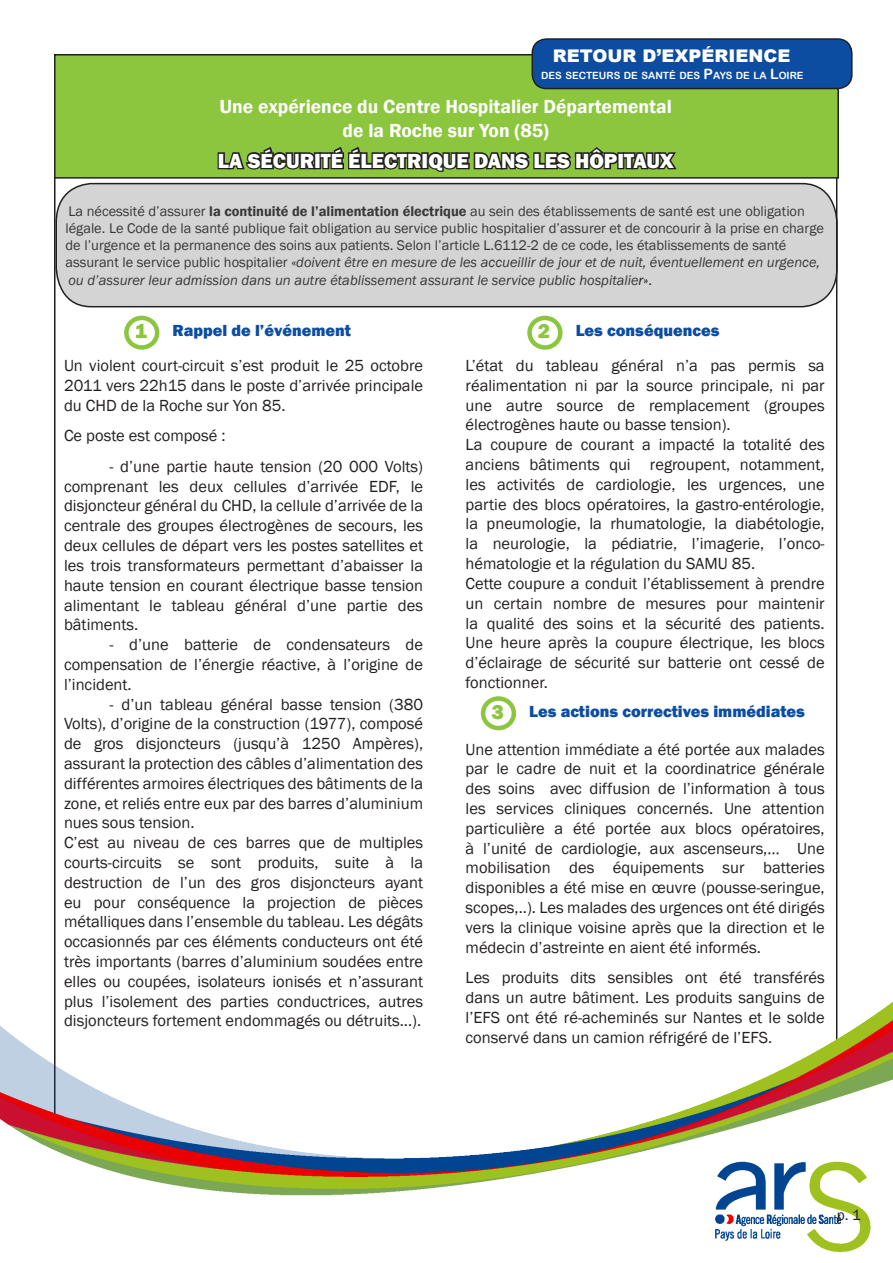
<style>
.page{position:relative;width:893px;height:1263px;background:#fff}
.page>*{position:absolute;margin:0;border:0;box-sizing:border-box;transform-origin:0 0}
.t1{font:800 21px "Franklin Gothic";color:#fff}
.t2{font:800 21px "Franklin Gothic";color:#8bc63e}
.t3{font:600 19.5px/23.4px "Franklin Gothic";color:#fff;text-align:center}
.t4{font:900 17.4px "Arial";color:#fff}
.Texte{font:16.5px/19.8px "Franklin Gothic";color:#231f20;text-align:justify}
.titre{font:800 16.5px "Franklin Gothic";color:#0d4da1}
.t5{font:15px "Franklin Gothic";color:#231f20}
.t6{font:14.4px/17.2px "Franklin Gothic";color:#383839}
.t7{font:10.05px "Arial Rounded MT Bold";color:#fff}
.s1{font-size:14.25px}
.s2{font-weight:600}
.s3{font-style:italic}
.s4{font-style:italic;color:#231f20}
.s5{color:#231f20}
</style>
<div class="page">
<div style="left:55px;top:55px;width:783px;height:123px;background:#8bc63e"></div>
<div style="left:54px;top:54px;width:785px;height:125px;border:2px solid #231f20"></div>
<svg style="left:216px;top:147px;width:463px;height:32px"></svg>
<img style="left:0;top:899px;width:893px;height:354px">
<div style="left:532px;top:39px;width:320px;height:50px;background:#0d4da1;border-radius:14px"></div>
<div style="left:531px;top:38px;width:322px;height:51px;border:2px solid #231f20;border-radius:14px"></div>
<div style="left:55px;top:182px;width:783px;height:126px;background:#d5d4d5"></div>
<div style="left:124px;top:316px;width:35px;height:34px;border:4px solid #8bc63e;border-radius:50%"></div>
<div style="left:527px;top:316px;width:36px;height:34px;border:4px solid #8bc63e;border-radius:50%"></div>
<div style="left:481px;top:696px;width:35px;height:34px;border:4px solid #8bc63e;border-radius:50%"></div>
<p class="t4" style="left:553px;top:43px;width:239px">RETOUR D’EXPÉRIENCE</p>
<p class="t7" style="left:541px;top:70px;width:264px">DES SECTEURS DE SANTÉ DES <span class="s1">P</span>AYS DE LA <span class="s1">L</span>OIRE</p>
<p class="t3" style="left:219px;top:95px;width:454px">Une expérience du Centre Hospitalier Départemental de la Roche sur Yon (85)</p>
<p class="t1" style="left:218px;top:147px;width:457px">LA SÉCURITÉ ÉLECTRIQUE DANS LES HÔPITAUX</p>
<p class="t6" style="left:66px;top:202px;width:760px">La nécessité d’assurer <span class="s2">la continuité de l’alimentation électrique</span> au sein des établissements de santé est une obligation légale. Le Code de la santé publique fait obligation au service public hospitalier d’assurer et de concourir à la prise en charge de l’urgence et la permanence des soins aux patients. Selon l’article L.6112-2 de ce code, les établissements de santé assurant le service public hospitalier «<span class="s3">doivent être en mesure de les accueillir de jour et de nuit, éventuellement en urgence, ou d’assurer leur admission dans un autre établissement assurant le service public hospitalie</span><span class="s4">r</span><span class="s5">».</span></p>
<p class="t2" style="left:135px;top:318px;width:14px">1</p>
<p class="titre" style="left:173px;top:320px;width:180px">Rappel de l’événement</p>
<p class="t2" style="left:538px;top:318px;width:14px">2</p>
<p class="titre" style="left:576px;top:320px;width:145px">Les conséquences</p>
<p class="Texte" style="left:64px;top:356px;width:361px">Un violent court-circuit s’est produit le 25 octobre 2011 vers 22h15 dans le poste d’arrivée principale du CHD de la Roche sur Yon 85.</p>
<p class="Texte" style="left:64px;top:426px;width:163px">Ce poste est composé :</p>
<p class="Texte" style="left:64px;top:457px;width:361px;text-indent:45px">- d’une partie haute tension (20 000 Volts) comprenant les deux cellules d’arrivée EDF, le disjoncteur général du CHD, la cellule d’arrivée de la centrale des groupes électrogènes de secours, les deux cellules de départ vers les postes satellites et les trois transformateurs permettant d’abaisser la haute tension en courant électrique basse tension alimentant le tableau général d’une partie des bâtiments.</p>
<p class="Texte" style="left:64px;top:635px;width:361px;text-indent:45px">- d’une batterie de condensateurs de compensation de l’énergie réactive, à l’origine de l’incident.</p>
<p class="Texte" style="left:64px;top:694px;width:361px;text-indent:45px">- d’un tableau général basse tension (380<br>Volts), d’origine de la construction (1977), composé de gros disjoncteurs (jusqu’à 1250 Ampères), assurant la protection des câbles d’alimentation des différentes armoires électriques des bâtiments de la zone, et reliés entre eux par des barres d’aluminium nues sous tension.</p>
<p class="Texte" style="left:64px;top:833px;width:361px">C’est au niveau de ces barres que de multiples courts-circuits se sont produits, suite à la destruction de l’un des gros disjoncteurs ayant eu pour conséquence la projection de pièces métalliques dans l’ensemble du tableau. Les dégâts occasionnés par ces éléments conducteurs ont été très importants (barres d’aluminium soudées entre elles ou coupées, isolateurs ionisés et n’assurant plus l’isolement des parties conductrices, autres disjoncteurs fortement endommagés ou détruits...).</p>
<p class="Texte" style="left:466px;top:356px;width:361px">L’état du tableau général n’a pas permis sa réalimentation ni par la source principale, ni par une autre source de remplacement (groupes électrogènes haute ou basse tension).</p>
<p class="Texte" style="left:466px;top:435px;width:361px">La coupure de courant a impacté la totalité des anciens bâtiments qui regroupent, notamment, les activités de cardiologie, les urgences, une partie des blocs opératoires, la gastro-entérologie, la pneumologie, la rhumatologie, la diabétologie, la neurologie, la pédiatrie, l’imagerie, l’onco&shy;hématologie et la régulation du SAMU 85.</p>
<p class="Texte" style="left:466px;top:574px;width:361px">Cette coupure a conduit l’établissement à prendre un certain nombre de mesures pour maintenir la qualité des soins et la sécurité des patients.<br>Une heure après la coupure électrique, les blocs d’éclairage de sécurité sur batterie ont cessé de fonctionner.</p>
<p class="t2" style="left:491px;top:698px;width:14px">3</p>
<p class="titre" style="left:529px;top:700px;width:277px">Les actions correctives immédiates</p>
<p class="Texte" style="left:466px;top:739px;width:361px">Une attention immédiate a été portée aux malades par le cadre de nuit et la coordinatrice générale des soins avec diffusion de l’information à tous les services cliniques concernés. Une attention particulière a été portée aux blocs opératoires, à l’unité de cardiologie, aux ascenseurs,… Une mobilisation des équipements sur batteries disponibles a été mise en œuvre (pousse-seringue, scopes,..). Les malades des urgences ont été dirigés vers la clinique voisine après que la direction et le médecin d’astreinte en aient été informés.</p>
<p class="Texte" style="left:466px;top:968px;width:361px">Les produits dits sensibles ont été transférés dans un autre bâtiment. Les produits sanguins de l’EFS ont été ré-acheminés sur Nantes et le solde conservé dans un camion réfrigéré de l’EFS.</p>
<p class="t5" style="left:837px;top:1202px;width:26px">p. 1</p>
<p class="t5" style="left:837px;top:1206px;width:26px">p. 1</p>
</div>
